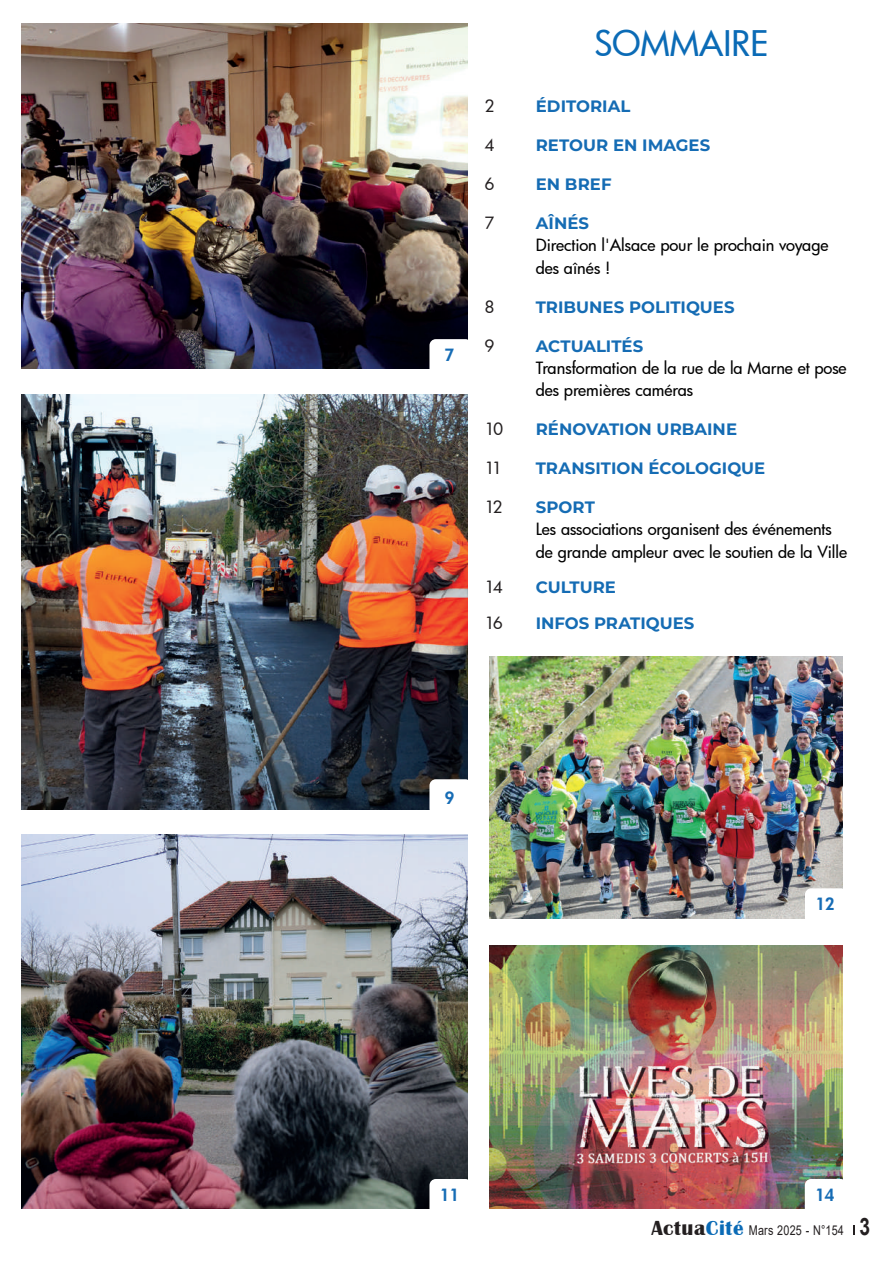
<style>
.page{position:relative;width:893px;height:1263px;background:#fff}
.page>*{position:absolute;margin:0;border:0;box-sizing:border-box;transform-origin:0 0}
.t1{font:500 34.5px "Futura";color:#0b6bb6}
.t2{font:500 16.5px/22.4px "Futura";letter-spacing:-.005em;color:#000}
.t3{font:100 16.5px "Montserrat";color:#156cb4}
.t4{font:500 16.5px "Futura";letter-spacing:-.075em;color:#231f20}
.t5{font:800 16.5px "Futura";color:#166cb5}
.t6{font:13.5px "Arial";letter-spacing:.02em;color:#231f20;scale:.8 1}
.s1{color:#166cb5}
.s2{font-family:"Britannic";font-weight:700;font-size:21px}
.s3{font-family:"Britannic";font-weight:700;font-size:21px;color:#0b6bb6}
.s4{font-weight:700;font-size:24px}
</style>
<div class="page">
<img style="left:21px;top:834px;width:447px;height:375px">
<img style="left:21px;top:23px;width:447px;height:346px">
<img style="left:21px;top:395px;width:447px;height:414px">
<div style="left:429px;top:779px;width:43px;height:36px;background:#fff;border-radius:6px"></div>
<div style="left:429px;top:339px;width:43px;height:36px;background:#fff;border-radius:6px"></div>
<div style="left:429px;top:1179px;width:43px;height:35px;background:#fff;border-radius:6px"></div>
<img style="left:490px;top:945px;width:353px;height:264px">
<img style="left:490px;top:657px;width:353px;height:261px">
<div style="left:805px;top:1179px;width:42px;height:35px;background:#fff;border-radius:6px"></div>
<div style="left:805px;top:888px;width:42px;height:36px;background:#fff;border-radius:6px"></div>
<p class="t5" style="left:445px;top:344px;width:11px">7</p>
<h1 class="t1" style="left:594px;top:20px;width:175px">SOMMAIRE</h1>
<p class="t4" style="left:485px;top:95px;width:11px">2</p>
<p class="t3" style="left:536px;top:95px;width:96px">ÉDITORIAL</p>
<p class="t4" style="left:485px;top:134px;width:11px">4</p>
<p class="t3" style="left:536px;top:134px;width:176px">RETOUR E<span class="s1">N IM</span>AGES</p>
<p class="t4" style="left:485px;top:173px;width:11px">6</p>
<p class="t3" style="left:536px;top:173px;width:77px">EN BREF</p>
<p class="t4" style="left:485px;top:212px;width:11px">7</p>
<p class="t3" style="left:536px;top:212px;width:55px">AÎNÉS</p>
<p class="t2" style="left:536px;top:234px;width:294px">Direction l'Alsace pour le prochain voyage des aînés !</p>
<p class="t4" style="left:485px;top:295px;width:11px">8</p>
<p class="t3" style="left:536px;top:296px;width:200px">TRIBUNES POLITIQUES</p>
<p class="t4" style="left:485px;top:334px;width:11px">9</p>
<p class="t3" style="left:536px;top:335px;width:109px">ACTUALITÉS</p>
<p class="t2" style="left:536px;top:356px;width:312px">Transformation de la rue de la Marne et pose des premières caméras</p>
<p class="t4" style="left:485px;top:418px;width:20px">10</p>
<p class="t3" style="left:536px;top:418px;width:203px">RÉNOVATION URBAINE</p>
<p class="t4" style="left:485px;top:457px;width:18px">11</p>
<p class="t3" style="left:536px;top:457px;width:231px">TRANSITION ÉCOLOGIQUE</p>
<p class="t4" style="left:485px;top:496px;width:19px">12</p>
<p class="t3" style="left:536px;top:496px;width:61px">SPORT</p>
<p class="t2" style="left:536px;top:518px;width:313px">Les associations organisent des événements de grande ampleur avec le soutien de la Ville</p>
<p class="t4" style="left:485px;top:576px;width:19px">14</p>
<p class="t3" style="left:536px;top:576px;width:82px">CULTURE</p>
<p class="t4" style="left:485px;top:611px;width:19px">16</p>
<p class="t3" style="left:536px;top:612px;width:160px">INFOS PRATIQUES</p>
<p class="t5" style="left:445px;top:787px;width:11px">9</p>
<p class="t5" style="left:815px;top:893px;width:21px">12</p>
<p class="t5" style="left:440px;top:1184px;width:21px">11</p>
<p class="t5" style="left:815px;top:1184px;width:21px">14</p>
<p class="t6" style="left:651px;top:1221px;width:275px"><span class="s2">Actua</span><span class="s3">Cité</span> Mars 2025 - N°154 <span class="s4">3</span></p>
</div>
